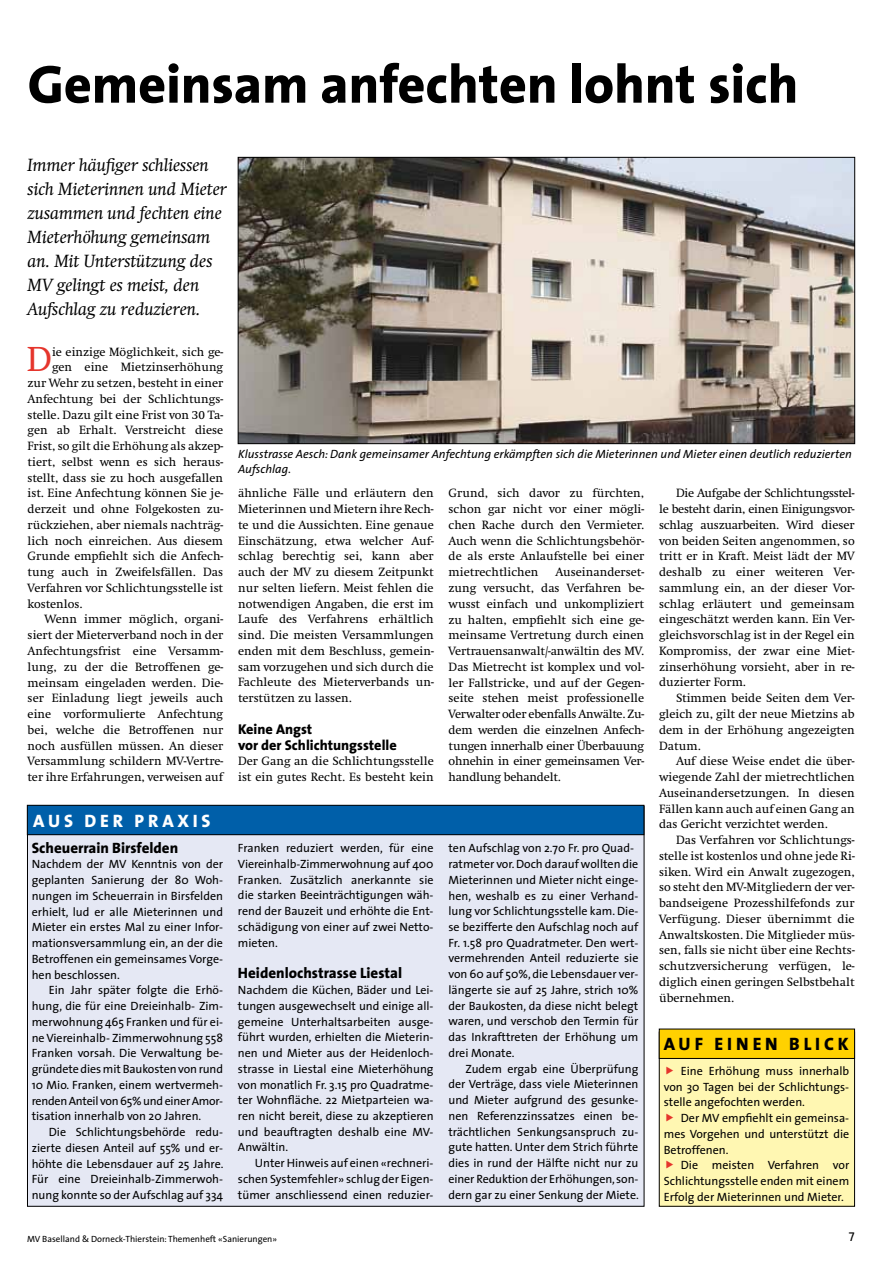
<style>
.page{position:relative;width:893px;height:1263px;background:#fff}
.page>*{position:absolute;margin:0;border:0;box-sizing:border-box;transform-origin:0 0}
.t1{font:800 54px "The Sans";color:#000}
.t2{font:36px "Swift";color:#e5352c}
.t3{font:italic 18px/24px "Swift Neue LT Pro";color:#000}
.t4{font:800 18px "The Sans";color:#000}
.t5{font:800 18px "The Sans";letter-spacing:.21em;color:#fff}
.t6{font:800 15px "The Sans";color:#000}
.t7{font:800 14.25px/15.8px "The Sans";color:#000}
.t8{font:12.75px "The Sans Caps";color:#000}
.t9{font:12.45px/15.8px "Swift";color:#000;text-align:justify}
.t10{font:12px/15.8px "The Sans";color:#000;text-align:justify}
.t11{font:italic 12px/15px "The Sans";color:#000}
.t12{font:9px "The Sans";color:#000}
</style>
<div class="page">
<div style="left:659px;top:1032px;width:195px;height:174px;background:#fff7b2"></div>
<div style="left:659px;top:1032px;width:196px;height:174px;border:1px solid #000"></div>
<div style="left:659px;top:1029px;width:195px;height:29px;background:#ffd100"></div>
<div style="left:27px;top:806px;width:617px;height:400px;background:#e5e8f4"></div>
<div style="left:27px;top:805px;width:617px;height:30px;background:#005fa9"></div>
<div style="left:27px;top:805px;width:617px;height:30px;border:1px solid #000"></div>
<img style="left:240px;top:159px;width:613px;height:283px">
<div style="left:238px;top:157px;width:617px;height:287px;border:1px solid #000"></div>
<h1 class="t1" style="left:28px;top:39px;width:772px">Gemeinsam anfechten lohnt sich</h1>
<h3 class="t3" style="left:28px;top:153px;width:201px">Immer häufiger schliessen sich Mieterinnen und Mieter zusammen und fechten eine<br>Mieterhöhung gemeinsam an. Mit Unterstützung des<br>MV gelingt es meist, den<br>Aufschlag zu reduzieren.</h3>
<h2 class="t2" style="left:27px;top:340px;width:27px">D</h2>
<p class="t9" style="left:52px;top:344px;width:173px">ie einzige Möglichkeit, sich ge-</p>
<p class="t9" style="left:52px;top:360px;width:173px">gen eine Mietzinserhöhung</p>
<p class="t9" style="left:28px;top:375px;width:197px">zur Wehr zu setzen, besteht in einer</p>
<p class="t9" style="left:28px;top:391px;width:197px">Anfechtung bei der Schlichtungs-</p>
<p class="t9" style="left:28px;top:407px;width:197px">stelle. Dazu gilt eine Frist von 30 Ta-</p>
<p class="t9" style="left:28px;top:423px;width:197px">gen ab Erhalt. Verstreicht diese</p>
<p class="t9" style="left:28px;top:438px;width:197px">Frist, so gilt die Erhöhung als akzep-</p>
<p class="t9" style="left:28px;top:454px;width:197px">tiert, selbst wenn es sich heraus-</p>
<p class="t9" style="left:28px;top:470px;width:197px">stellt, dass sie zu hoch ausgefallen</p>
<p class="t9" style="left:28px;top:486px;width:197px">ist. Eine Anfechtung können Sie je-</p>
<p class="t9" style="left:28px;top:501px;width:197px">derzeit und ohne Folgekosten zu-</p>
<p class="t9" style="left:28px;top:517px;width:197px">rückziehen, aber niemals nachträg-</p>
<p class="t9" style="left:28px;top:533px;width:197px">lich noch einreichen. Aus diesem</p>
<p class="t9" style="left:28px;top:549px;width:197px">Grunde empfiehlt sich die Anfech-</p>
<p class="t9" style="left:28px;top:564px;width:197px">tung auch in Zweifelsfällen. Das</p>
<p class="t9" style="left:28px;top:580px;width:197px">Verfahren vor Schlichtungsstelle ist</p>
<p class="t9" style="left:28px;top:596px;width:56px">kostenlos.</p>
<p class="t9" style="left:45px;top:612px;width:180px">Wenn immer möglich, organi-</p>
<p class="t9" style="left:28px;top:627px;width:197px">siert der Mieterverband noch in der</p>
<p class="t9" style="left:28px;top:643px;width:197px">Anfechtungsfrist eine Versamm-</p>
<p class="t9" style="left:28px;top:659px;width:197px">lung, zu der die Betroffenen ge-</p>
<p class="t9" style="left:28px;top:675px;width:197px">meinsam eingeladen werden. Die-</p>
<p class="t9" style="left:28px;top:690px;width:197px">ser Einladung liegt jeweils auch</p>
<p class="t9" style="left:28px;top:706px;width:197px">eine vorformulierte Anfechtung</p>
<p class="t9" style="left:28px;top:722px;width:197px">bei, welche die Betroffenen nur</p>
<p class="t9" style="left:28px;top:738px;width:197px">noch ausfüllen müssen. An dieser</p>
<p class="t9" style="left:28px;top:753px;width:197px">Versammlung schildern MV-Vertre-</p>
<p class="t9" style="left:28px;top:769px;width:197px">ter ihre Erfahrungen, verweisen auf</p>
<h3 class="t5" style="left:33px;top:806px;width:28px">AUS</h3>
<h3 class="t5" style="left:85px;top:806px;width:28px">DER</h3>
<h3 class="t5" style="left:135px;top:806px;width:76px">PR AXIS</h3>
<p class="t6" style="left:32px;top:835px;width:148px">Scheuerrain Birsfelden</p>
<p class="t10" style="left:32px;top:856px;width:193px">Nachdem der MV Kenntnis von der geplanten Sanierung der 80 Woh&shy;nungen im Scheuerrain in Birsfelden erhielt, lud er alle Mieterinnen und Mieter ein erstes Mal zu einer Infor&shy;mationsversammlung ein, an der die Betroffenen ein gemeinsames Vorge&shy;hen beschlossen.</p>
<p class="t10" style="left:32px;top:982px;width:193px;text-indent:17px">Ein Jahr später folgte die Erhö&shy;hung, die für eine Dreieinhalb- Zim&shy;merwohnung 465 Franken und für ei&shy;ne Viereinhalb- Zimmerwohnung 558<br>Franken vorsah. Die Verwaltung be&shy;gründete dies mit Baukosten von rund 10 Mio. Franken, einem wertvermeh&shy;renden Anteil von 65% und einer Amor&shy;tisation innerhalb von 20 Jahren.</p>
<p class="t10" style="left:32px;top:1124px;width:193px;text-indent:17px">Die Schlichtungsbehörde redu&shy;zierte diesen Anteil auf 55% und er&shy;höhte die Lebensdauer auf 25 Jahre.<br>Für eine Dreieinhalb-Zimmerwoh&shy;nung konnte so der Aufschlag auf 334</p>
<p class="t11" style="left:238px;top:446px;width:615px">Klusstrasse Aesch: Dank gemeinsamer Anfechtung erkämpften sich die Mieterinnen und Mieter einen deutlich reduzierten<br>Aufschlag.</p>
<p class="t9" style="left:238px;top:486px;width:197px">ähnliche Fälle und erläutern den Mieterinnen und Mietern ihre Rech&shy;te und die Aussichten. Eine genaue Einschätzung, etwa welcher Auf&shy;schlag berechtig sei, kann aber auch der MV zu diesem Zeitpunkt nur selten liefern. Meist fehlen die notwendigen Angaben, die erst im Laufe des Verfahrens erhältlich sind. Die meisten Versammlungen enden mit dem Beschluss, gemein&shy;sam vorzugehen und sich durch die Fachleute des Mieterverbands un&shy;terstützen zu lassen.</p>
<p class="t7" style="left:238px;top:721px;width:160px">Keine Angst<br>vor der Schlichtungsstelle</p>
<p class="t9" style="left:238px;top:753px;width:197px">Der Gang an die Schlichtungsstelle ist ein gutes Recht. Es besteht kein</p>
<p class="t10" style="left:238px;top:840px;width:197px">Franken reduziert werden, für eine Viereinhalb-Zimmerwohnung auf 400<br>Franken. Zusätzlich anerkannte sie die starken Beeinträchtigungen wäh&shy;rend der Bauzeit und erhöhte die Ent&shy;schädigung von einer auf zwei Netto&shy;mieten.</p>
<p class="t6" style="left:238px;top:960px;width:166px">Heidenlochstrasse Liestal</p>
<p class="t10" style="left:238px;top:982px;width:197px">Nachdem die Küchen, Bäder und Lei&shy;tungen ausgewechselt und einige all&shy;gemeine Unterhaltsarbeiten ausge&shy;führt wurden, erhielten die Mieterin&shy;nen und Mieter aus der Heidenloch&shy;strasse in Liestal eine Mieterhöhung von monatlich Fr. 3.15 pro Quadratme&shy;ter Wohnfläche. 22 Mietparteien wa&shy;ren nicht bereit, diese zu akzeptieren und beauftragten deshalb eine MV-Anwältin.</p>
<p class="t10" style="left:238px;top:1155px;width:197px;text-indent:17px">Unter Hinweis auf einen «rechneri&shy;schen Systemfehler» schlug der Eigen&shy;tümer anschliessend einen reduzier-</p>
<p class="t9" style="left:449px;top:486px;width:197px">Grund, sich davor zu fürchten, schon gar nicht vor einer mögli&shy;chen Rache durch den Vermieter.<br>Auch wenn die Schlichtungsbehör&shy;de als erste Anlaufstelle bei einer mietrechtlichen</p>
<p class="t9" style="left:449px;top:564px;width:197px;text-indent:107px">Auseinanderset&shy;zung versucht, das Verfahren be&shy;wusst einfach und unkompliziert zu halten, empfiehlt sich eine ge&shy;meinsame Vertretung durch einen Vertrauensanwalt/-anwältin des MV.<br>Das Mietrecht ist komplex und vol&shy;ler Fallstricke, und auf der Gegen&shy;seite stehen meist professionelle Verwalter oder ebenfalls Anwälte. Zu&shy;dem werden die einzelnen Anfech&shy;tungen innerhalb einer Überbauung ohnehin in einer gemeinsamen Ver&shy;handlung behandelt.</p>
<p class="t10" style="left:448px;top:840px;width:191px;text-align:left">ten Aufschlag von 2.70 Fr. pro Quad&shy;ratmeter vor. Doch darauf wollten die Mieterinnen und Mieter nicht einge&shy;hen, weshalb es zu einer Verhand&shy;lung vor Schlichtungsstelle kam. Die&shy;se bezifferte den Aufschlag noch auf Fr. 1.58 pro Quadratmeter. Den wert&shy;vermehrenden Anteil reduzierte sie von 60 auf 50%, die Lebensdauer ver&shy;längerte sie auf 25 Jahre, strich 10% der Baukosten, da diese nicht belegt waren, und verschob den Termin für das Inkrafttreten der Erhöhung um drei Monate.</p>
<p class="t10" style="left:448px;top:1060px;width:192px;text-indent:17px">Zudem ergab eine Überprüfung der Verträge, dass viele Mieterinnen und Mieter aufgrund des gesunke&shy;nen Referenzzinssatzes einen be&shy;trächtlichen Senkungsanspruch zu&shy;gute hatten. Unter dem Strich führte dies in rund der Hälfte nicht nur zu einer Reduktion der Erhöhungen, son&shy;dern gar zu einer Senkung der Miete.</p>
<p class="t9" style="left:659px;top:486px;width:197px;text-indent:17px">Die Aufgabe der Schlichtungsstel&shy;le besteht darin, einen Einigungsvor&shy;schlag auszuarbeiten. Wird dieser von beiden Seiten angenommen, so tritt er in Kraft. Meist lädt der MV deshalb zu einer weiteren Ver&shy;sammlung ein, an der dieser Vor&shy;schlag erläutert und gemeinsam eingeschätzt werden kann. Ein Ver&shy;gleichsvorschlag ist in der Regel ein Kompromiss, der zwar eine Miet&shy;zinserhöhung vorsieht, aber in re&shy;duzierter Form.</p>
<p class="t9" style="left:659px;top:690px;width:197px;text-indent:17px">Stimmen beide Seiten dem Ver&shy;gleich zu, gilt der neue Mietzins ab dem in der Erhöhung angezeigten Datum.</p>
<p class="t9" style="left:659px;top:753px;width:197px;text-indent:17px">Auf diese Weise endet die über&shy;wiegende Zahl der mietrechtlichen Auseinandersetzungen. In diesen Fällen kann auch auf einen Gang an das Gericht verzichtet werden.</p>
<p class="t9" style="left:659px;top:832px;width:197px;text-indent:17px">Das Verfahren vor Schlichtungs&shy;stelle ist kostenlos und ohne jede Ri&shy;siken. Wird ein Anwalt zugezogen, so steht den MV-Mitgliedern der ver&shy;bandseigene Prozesshilfefonds zur Verfügung. Dieser übernimmt die Anwaltskosten. Die Mitglieder müs&shy;sen, falls sie nicht über eine Rechts&shy;schutzversicherung verfügen, le&shy;diglich einen geringen Selbstbehalt übernehmen.</p>
<h3 class="t4" style="left:664px;top:1029px;width:185px">Auf ei nen Bli ck</h3>
<p class="t10" style="left:664px;top:1062px;width:187px;text-indent:17px">Eine Erhöhung muss innerhalb von 30 Tagen bei der Schlichtungs&shy;stelle angefochten werden.</p>
<p class="t10" style="left:664px;top:1110px;width:187px;text-indent:17px">Der MV empfiehlt ein gemeinsa&shy;mes Vorgehen und unterstützt die Betroffenen.</p>
<p class="t10" style="left:664px;top:1157px;width:187px;text-indent:17px">Die meisten Verfahren vor Schlichtungsstelle enden mit einem Erfolg der Mieterinnen und Mieter.</p>
<p class="t12" style="left:27px;top:1231px;width:252px">MV Baselland &amp; Dorneck-Thierstein: Themenheft «Sanierungen»</p>
<p class="t8" style="left:849px;top:1226px;width:7px">7</p>
</div>
